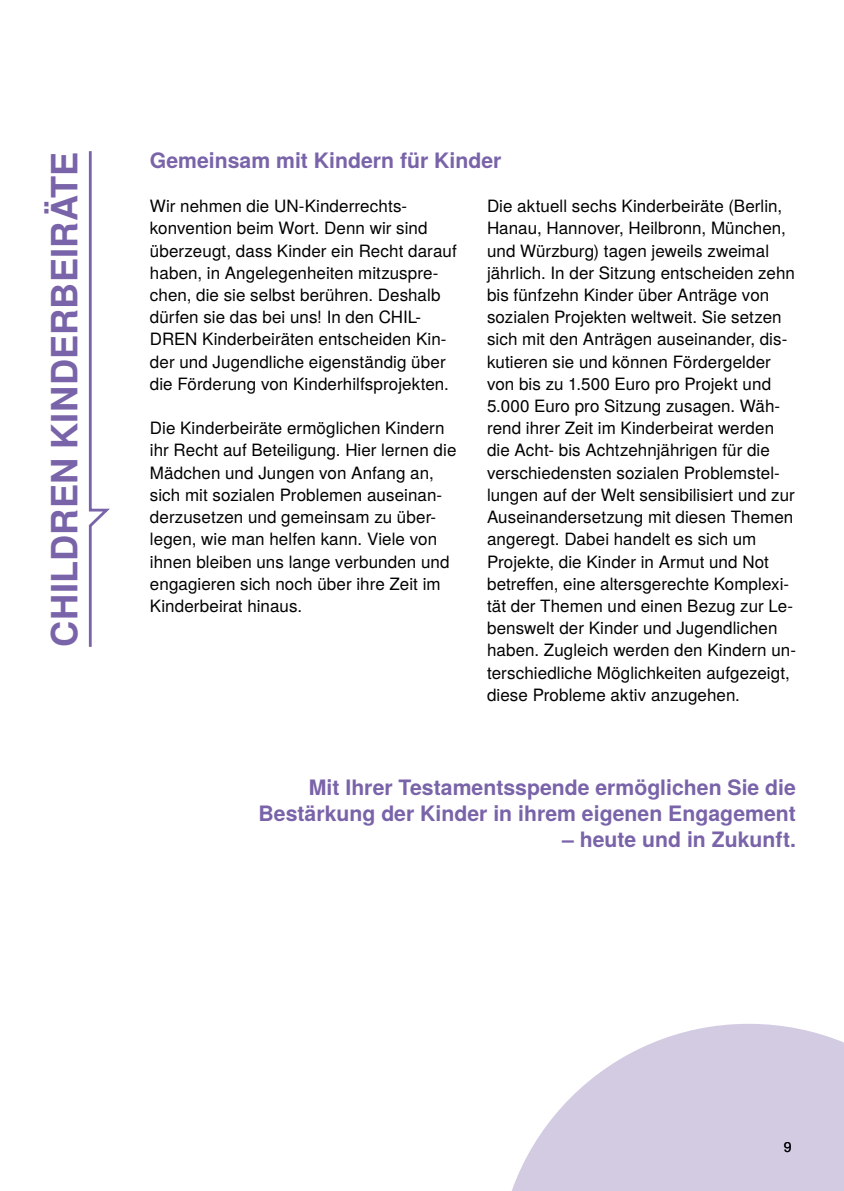
<style>
.page{position:relative;width:844px;height:1191px;background:#fff}
.page>*{position:absolute;margin:0;border:0;box-sizing:border-box;transform-origin:0 0}
.t1{font:700 36.23px "Te X Gyre Heros";letter-spacing:.01em;color:#7963a9}
.t2{font:700 21.18px/26.1px "Te X Gyre Heros";color:#7963a9;text-align:right}
.t3{font:16.97px/22.2px "Te X Gyre Heros";letter-spacing:.005em;color:#000}
.t4{font:14.17px "Te X Gyre Heros";color:#000}
</style>
<div class="page">
<svg style="left:512px;top:1024px;width:331px;height:167px;fill:#d2cbe2"></svg>
<svg style="left:88px;top:151px;width:22px;height:496px"></svg>
<h1 class="t1" style="left:37px;top:646px;width:496px;rotate:-90deg">CHILDREN KINDERBEIRÄTE</h1>
<p class="t2" style="left:150px;top:146px;width:353px">Gemeinsam mit Kindern für Kinder</p>
<p class="t3" style="left:487px;top:194px;width:310px">Die aktuell sechs Kinderbeiräte (Berlin, Hanau, Hannover, Heilbronn, München, und Würzburg) tagen jeweils zweimal jährlich. In der Sitzung entscheiden zehn bis fünfzehn Kinder über Anträge von sozialen Projekten weltweit. Sie setzen sich mit den Anträgen auseinander, dis&shy;kutieren sie und können Fördergelder von bis zu 1.500 Euro pro Projekt und 5.000 Euro pro Sitzung zusagen. Wäh&shy;rend ihrer Zeit im Kinderbeirat werden die Acht- bis Achtzehnjährigen für die verschiedensten sozialen Problemstel&shy;lungen auf der Welt sensibilisiert und zur Auseinandersetzung mit diesen Themen angeregt. Dabei handelt es sich um Projekte, die Kinder in Armut und Not betreffen, eine altersgerechte Komplexi&shy;tät der Themen und einen Bezug zur Le&shy;benswelt der Kinder und Jugendlichen haben. Zugleich werden den Kindern un&shy;terschiedliche Möglichkeiten aufgezeigt, diese Probleme aktiv anzugehen.</p>
<p class="t3" style="left:150px;top:194px;width:308px">Wir nehmen die UN-Kinderrechts&shy;konvention beim Wort. Denn wir sind überzeugt, dass Kinder ein Recht darauf haben, in Angelegenheiten mitzuspre&shy;chen, die sie selbst berühren. Deshalb dürfen sie das bei uns! In den CHIL-DREN Kinderbeiräten entscheiden Kin&shy;der und Jugendliche eigenständig über die Förderung von Kinderhilfsprojekten.</p>
<p class="t3" style="left:150px;top:416px;width:308px">Die Kinderbeiräte ermöglichen Kindern ihr Recht auf Beteiligung. Hier lernen die Mädchen und Jungen von Anfang an, sich mit sozialen Problemen auseinan&shy;derzusetzen und gemeinsam zu über&shy;legen, wie man helfen kann. Viele von ihnen bleiben uns lange verbunden und engagieren sich noch über ihre Zeit im Kinderbeirat hinaus.</p>
<p class="t2" style="left:258px;top:773px;width:539px">Mit Ihrer Testamentsspende ermöglichen Sie die<br>Bestärkung der Kinder in ihrem eigenen Engagement</p>
<p class="t2" style="left:562px;top:825px;width:235px">– heute und in Zukunft.</p>
<p class="t4" style="left:783px;top:1135px;width:9px">9</p>
</div>
